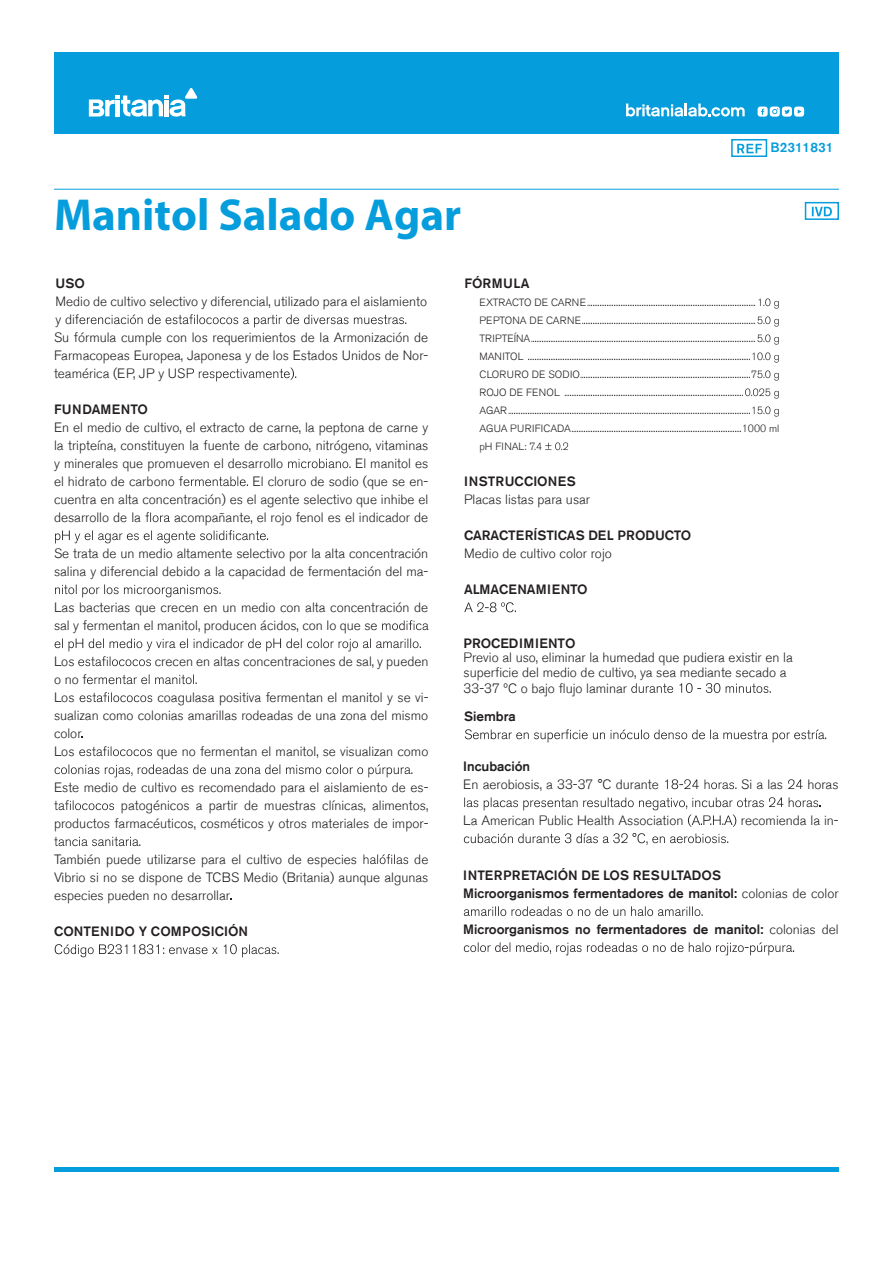
<style>
.page{position:relative;width:893px;height:1263px;background:#fff}
.page>*{position:absolute;margin:0;border:0;box-sizing:border-box;transform-origin:0 0}
.t1{font:700 45px "Myriad Pro";color:#069ddc}
.t2{font:300 13.5px/18px "Akzidenz Grotesk BE";color:#231f20}
.t3{font:500 13.5px/18px "Akzidenz Grotesk BE";color:#231f20}
.t4{font:500 13.5px "Akzidenz Grotesk BE";letter-spacing:.02em;color:#231f20}
.t5{font:500 13.5px "Akzidenz Grotesk BE";color:#069ddc}
.t6{font:300 10.5px/18px "Akzidenz Grotesk BE";letter-spacing:.02em;color:#231f20}
.s1{font-weight:300}
</style>
<div class="page">
<svg style="left:79px;top:314px;width:327px;height:13px"></svg>
<svg style="left:187px;top:367px;width:109px;height:14px"></svg>
<svg style="left:288px;top:458px;width:62px;height:10px"></svg>
<svg style="left:184px;top:476px;width:64px;height:10px"></svg>
<svg style="left:145px;top:512px;width:25px;height:10px"></svg>
<svg style="left:55px;top:530px;width:213px;height:13px"></svg>
<svg style="left:55px;top:584px;width:165px;height:13px"></svg>
<svg style="left:382px;top:620px;width:47px;height:10px"></svg>
<svg style="left:55px;top:638px;width:366px;height:28px"></svg>
<svg style="left:87px;top:674px;width:110px;height:10px"></svg>
<svg style="left:80px;top:692px;width:72px;height:10px"></svg>
<svg style="left:79px;top:746px;width:73px;height:10px"></svg>
<svg style="left:55px;top:764px;width:357px;height:13px"></svg>
<svg style="left:54px;top:800px;width:60px;height:10px"></svg>
<svg style="left:54px;top:837px;width:86px;height:9px"></svg>
<svg style="left:363px;top:854px;width:45px;height:10px"></svg>
<svg style="left:55px;top:944px;width:224px;height:13px"></svg>
<hr style="left:54px;top:189px;width:785px;height:1px;background:#069ddc">
<svg style="left:588px;top:298px;width:191px;height:11px"></svg>
<svg style="left:582px;top:316px;width:197px;height:11px"></svg>
<svg style="left:531px;top:334px;width:248px;height:11px"></svg>
<svg style="left:528px;top:352px;width:251px;height:11px"></svg>
<svg style="left:581px;top:377px;width:169px;height:1px"></svg>
<svg style="left:757px;top:370px;width:22px;height:11px"></svg>
<svg style="left:565px;top:388px;width:214px;height:11px"></svg>
<svg style="left:509px;top:406px;width:270px;height:11px"></svg>
<svg style="left:572px;top:431px;width:169px;height:1px"></svg>
<svg style="left:535px;top:442px;width:33px;height:8px"></svg>
<div style="left:805px;top:202px;width:34px;height:18px;border:2px solid #069ddc"></div>
<svg style="left:812px;top:207px;width:20px;height:9px"></svg>
<svg style="left:737px;top:144px;width:25px;height:9px"></svg>
<div style="left:731px;top:139px;width:36px;height:18px;border:2px solid #069ddc"></div>
<svg style="left:464px;top:602px;width:52px;height:10px"></svg>
<svg style="left:465px;top:729px;width:361px;height:13px"></svg>
<svg style="left:665px;top:779px;width:71px;height:10px"></svg>
<svg style="left:788px;top:779px;width:15px;height:10px"></svg>
<svg style="left:464px;top:797px;width:356px;height:30px"></svg>
<svg style="left:464px;top:833px;width:264px;height:12px"></svg>
<svg style="left:464px;top:906px;width:239px;height:10px"></svg>
<svg style="left:464px;top:942px;width:330px;height:13px"></svg>
<svg style="left:631px;top:683px;width:140px;height:10px"></svg>
<div style="left:54px;top:52px;width:785px;height:81px;background:#069ddc"></div>
<svg style="left:88px;top:88px;width:110px;height:29px"></svg>
<svg style="left:626px;top:104px;width:119px;height:13px"></svg>
<svg style="left:758px;top:107px;width:46px;height:10px"></svg>
<hr style="left:54px;top:1167px;width:785px;height:4px;background:#069ddc">
<h1 class="t1" style="left:54px;top:185px;width:409px">Manitol Salado Agar</h1>
<p class="t3" style="left:56px;top:274px;width:31px">USO</p>
<p class="t2" style="left:54px;top:293px;width:376px">Medio de cultivo selectivo y diferencial, utilizado para el aislamiento y dif<br>Su fórmula cumple con los requerimientos de la Armonización de Farmacopeas Europea, Japonesa y de los Estados Unidos de Nor&shy;teamérica (EP, JP y US</p>
<p class="t4" style="left:54px;top:401px;width:95px">FUNDAMENTO</p>
<p class="t2" style="left:54px;top:419px;width:376px;text-align:justify">En el medio de cultivo, el extracto de carne, la peptona de carne y la tripteína, constituyen la fuente de carbono, nitrógeno, vitaminas y minerales que promueven el desarrollo</p>
<p class="t2" style="left:355px;top:455px;width:75px">El manitol es</p>
<p class="t4" style="left:464px;top:275px;width:66px">FÓRMULA</p>
<p class="t6" style="left:479px;top:294px;width:108px">EXTRACTO DE CARNE<br>PEPTONA DE CARNE<br>TRIPTEÍNA<br>MANITOL<br>CLORURO DE SODIO</p>
<p class="t6" style="left:479px;top:384px;width:93px">ROJO DE FENOL<br>AGAR<br>AGUA PURIFICADA</p>
<p class="t6" style="left:479px;top:438px;width:58px">pH FINAL: 7</p>
<p class="t5" style="left:770px;top:139px;width:64px">B2311831</p>
<p class="t6" style="left:751px;top:366px;width:8px">7</p>
<p class="t6" style="left:742px;top:420px;width:39px">1000 ml</p>
<p class="t2" style="left:54px;top:473px;width:376px;text-align:justify;text-indent:199px">El cloruro de sodio (que se en&shy;cuentra en alta concentración) es el agente selectivo que inhibe el desarrollo de la</p>
<p class="t2" style="left:54px;top:473px;width:131px">el hidrato de carbono f</p>
<p class="t2" style="left:174px;top:509px;width:256px">acompañante, el rojo fenol es el indicador de</p>
<p class="t2" style="left:54px;top:545px;width:376px">Se trata de un medio altamente selectivo por la alta concentración salina y diferencial debido a la capacidad de fermentación del ma-</p>
<p class="t2" style="left:54px;top:599px;width:376px">Las bacterias que crecen en un medio con alta concentración de sal y fermentan el manitol, producen ácidos, con lo que se</p>
<p class="t2" style="left:54px;top:653px;width:22px">Los</p>
<p class="t2" style="left:155px;top:653px;width:275px">crecen en altas concentraciones de sal, y pueden</p>
<p class="t2" style="left:54px;top:671px;width:34px">o no f<br>Los</p>
<p class="t2" style="left:54px;top:689px;width:376px;text-indent:103px">coagulasa positiva fermentan el manitol y se vi&shy;sualizan como colonias amarillas rodeadas de una zona del mismo color<br>Los</p>
<p class="t2" style="left:157px;top:743px;width:273px">que no fermentan el manitol, se visualizan como</p>
<p class="t2" style="left:54px;top:778px;width:376px;text-align:right">Este medio de cultivo es recomendado para el aislamiento de es&shy;patogénicos a partir de muestras clínicas, alimentos,<br>productos farmacéuticos, cosméticos y otros materiales de impor-</p>
<p class="t2" style="left:54px;top:850px;width:305px">También puede utilizarse para el cultivo de especies</p>
<p class="t2" style="left:54px;top:850px;width:376px;text-align:justify;text-indent:360px">de Vibrio si no se dispone de TCBS Medio (Britania) aunque algunas especies pueden no desarrollar</p>
<p class="t3" style="left:54px;top:922px;width:196px">CONTENIDO Y COMPOSICIÓN</p>
<p class="t3" style="left:464px;top:472px;width:113px">INSTRUCCIONES</p>
<p class="t2" style="left:464px;top:491px;width:127px">Placas listas para usar</p>
<p class="t3" style="left:464px;top:526px;width:229px">CARACTERÍSTICAS DEL PRODUCTO</p>
<p class="t2" style="left:464px;top:545px;width:149px">Medio de cultivo color rojo</p>
<p class="t3" style="left:464px;top:580px;width:125px">ALMACENAMIENTO</p>
<p class="t3" style="left:464px;top:634px;width:113px">PROCEDIMIENTO</p>
<p class="t2" style="left:464px;top:650px;width:331px;line-height:15.3px">Previo al uso, eliminar la humedad que pudiera existir en la superficie del medio de cultivo, ya sea mediante secado a<br>33-37 ºC o bajo flujo laminar</p>
<p class="t3" style="left:464px;top:708px;width:53px">Siembra</p>
<p class="t3" style="left:463px;top:757px;width:68px">Incubación</p>
<p class="t2" style="left:463px;top:776px;width:197px">En aerobiosis, a 33-37 °C durante</p>
<p class="t2" style="left:741px;top:776px;width:43px">Si a las</p>
<p class="t2" style="left:807px;top:776px;width:33px">horas</p>
<p class="t2" style="left:463px;top:812px;width:222px">La American Public Health Association</p>
<p class="t2" style="left:703px;top:812px;width:10px">P</p>
<p class="t2" style="left:741px;top:812px;width:99px">recomienda la in-</p>
<p class="t3" style="left:463px;top:866px;width:377px">INTERPRETACIÓN DE LOS RESULTADOS<br>Microorganismos fermentadores de manitol: <span class="s1">colonias de color</span></p>
<p class="t3" style="left:463px;top:920px;width:377px">Microorganismos no fermentadores de manitol: <span class="s1">colonias del</span></p>
</div>
